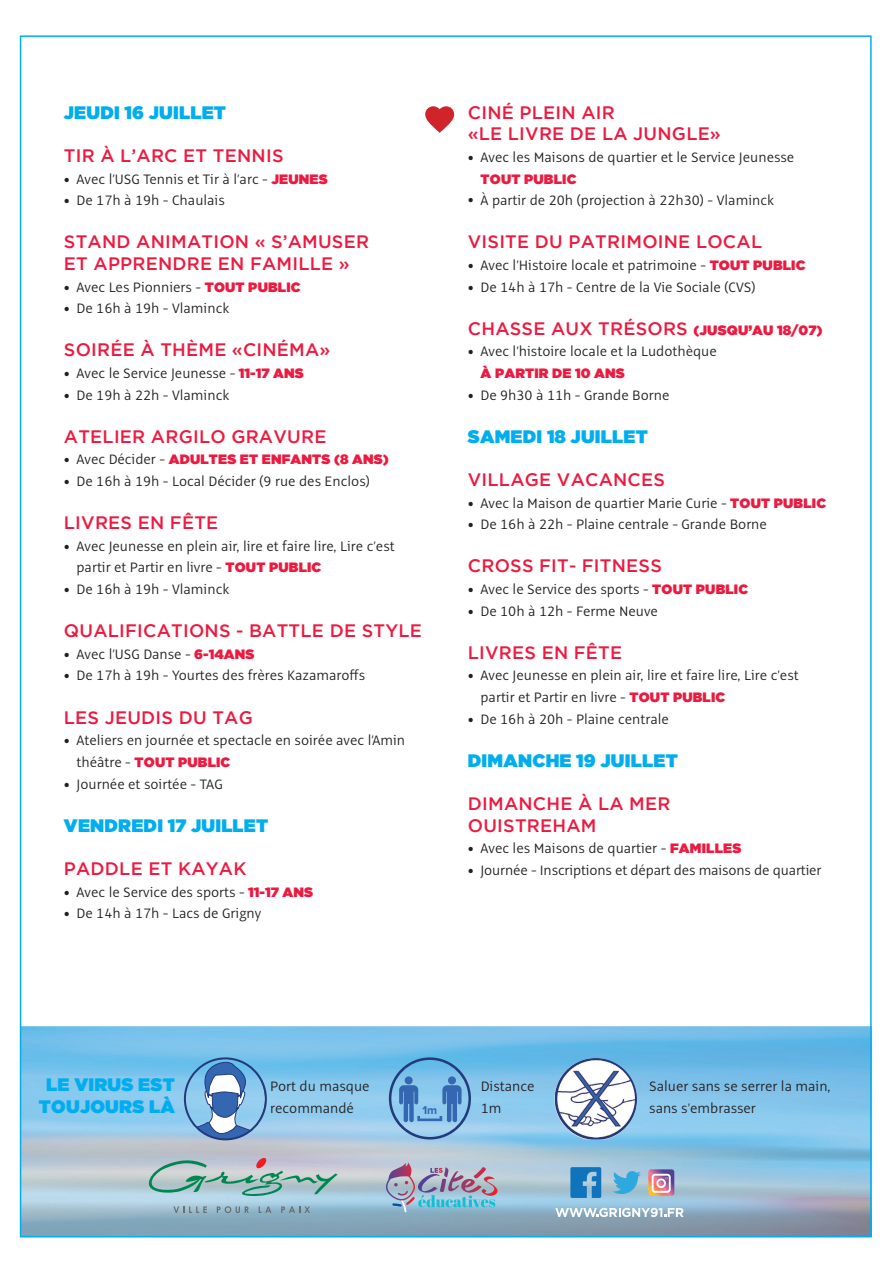
<style>
.page{position:relative;width:893px;height:1263px;background:#fff}
.page>*{position:absolute;margin:0;border:0;box-sizing:border-box;transform-origin:0 0}
.t1{font:500 18px/21.6px "Gotham";letter-spacing:.015em;color:#ed1a40}
.t2{font:18px/21.6px "Gotham Ultra";letter-spacing:.015em;color:#00aeef;text-align:center}
.t3{font:300 15px/21.6px "Alto Pro";color:#231f20}
.t4{font:13.5px "Gotham Ultra";letter-spacing:.015em;color:#ed1a40}
.t5{font:700 11.85px "Proxima Nova";color:#3566b1}
.s1{font-family:"Gotham Ultra";font-weight:400;font-size:13.5px;color:#ed1a40}
.s2{font-family:"Alto Pro";font-weight:300;font-size:15px;color:#231f20}
.s3{font-family:"Gotham Ultra";font-weight:400;font-size:13.5px}
</style>
<div class="page">
<img style="left:23px;top:1026px;width:846px;height:208px">
<svg style="left:570px;top:1167px;width:31px;height:31px"></svg>
<svg style="left:555px;top:1208px;width:129px;height:9px"></svg>
<svg style="left:613px;top:1171px;width:28px;height:23px"></svg>
<svg style="left:648px;top:1169px;width:26px;height:27px"></svg>
<svg style="left:149px;top:1158px;width:189px;height:39px;background:#a3bfbf"></svg>
<svg style="left:173px;top:1206px;width:34px;height:7px"></svg>
<svg style="left:217px;top:1206px;width:32px;height:7px"></svg>
<svg style="left:259px;top:1206px;width:12px;height:7px"></svg>
<svg style="left:281px;top:1206px;width:29px;height:7px"></svg>
<img style="left:384px;top:1162px;width:116px;height:50px">
<svg style="left:389px;top:1057px;width:82px;height:82px;background:#70aad8"></svg>
<div style="left:448px;top:1076px;width:8px;height:8px;background:#3566b1;border-radius:50%"></div>
<svg style="left:185px;top:1058px;width:81px;height:81px;background:#7dacd6"></svg>
<div style="left:184px;top:1057px;width:83px;height:83px;border:2px solid #233b7d;border-radius:50%"></div>
<img style="left:554px;top:1058px;width:83px;height:81px">
<svg style="left:425px;top:106px;width:29px;height:27px"></svg>
<p class="t2" style="left:64px;top:101px;width:164px">JEUDI 16 JUILLET</p>
<p class="t1" style="left:64px;top:144px;width:221px">TIR À L’ARC ET TENNIS</p>
<p class="t3" style="left:64px;top:168px;width:265px">• Avec l’USG Tennis et Tir à l’arc - <span class="s1">JEUNES</span></p>
<p class="t3" style="left:64px;top:190px;width:163px">• De 17h à 19h - Chaulais</p>
<p class="t1" style="left:64px;top:231px;width:307px">STAND ANIMATION « S’AMUSER<br>ET APPRENDRE EN FAMILLE »</p>
<p class="t3" style="left:64px;top:276px;width:238px">• Avec Les Pionniers - <span class="s1">TOUT PUBLIC</span></p>
<p class="t3" style="left:64px;top:298px;width:167px">• De 16h à 19h - Vlaminck</p>
<p class="t1" style="left:64px;top:339px;width:268px">SOIRÉE À THÈME «CINÉMA»</p>
<p class="t3" style="left:64px;top:362px;width:242px">• Avec le Service Jeunesse - <span class="s1">11-17 ANS</span></p>
<p class="t3" style="left:64px;top:384px;width:167px">• De 19h à 22h - Vlaminck</p>
<p class="t1" style="left:64px;top:425px;width:264px">ATELIER ARGILO GRAVURE</p>
<p class="t4" style="left:64px;top:452px;width:327px"><span class="s2">• Avec Décider -</span> ADULTES ET ENFANTS (8 ANS)</p>
<p class="t3" style="left:64px;top:470px;width:308px">• De 16h à 19h - Local Décider (9 rue des Enclos)</p>
<p class="t1" style="left:64px;top:512px;width:156px">LIVRES EN FÊTE</p>
<p class="t3" style="left:77px;top:535px;width:320px;text-indent:-13px">• Avec Jeunesse en plein air, lire et faire lire, Lire c’est partir et Partir en livre - <span class="s1">TOUT PUBLIC</span></p>
<p class="t3" style="left:64px;top:578px;width:167px">• De 16h à 19h - Vlaminck</p>
<p class="t1" style="left:64px;top:620px;width:360px">QUALIFICATIONS - BATTLE DE STYLE</p>
<p class="t3" style="left:64px;top:643px;width:192px">• Avec l’USG Danse - <span class="s1">6-14ANS</span></p>
<p class="t3" style="left:64px;top:665px;width:303px">• De 17h à 19h - Yourtes des frères Kazamaroffs</p>
<p class="t1" style="left:64px;top:706px;width:190px">LES JEUDIS DU TAG</p>
<p class="t3" style="left:64px;top:730px;width:343px">• Ateliers en journée et spectacle en soirée avec l’Amin</p>
<p class="t4" style="left:77px;top:754px;width:155px"><span class="s2">théâtre -</span> TOUT PUBLIC</p>
<p class="t3" style="left:64px;top:773px;width:161px">• Journée et soirtée - TAG</p>
<p class="t2" style="left:64px;top:814px;width:206px">VENDREDI 17 JUILLET</p>
<p class="t1" style="left:64px;top:857px;width:184px">PADDLE ET KAYAK</p>
<p class="t3" style="left:64px;top:881px;width:251px">• Avec le Service des sports - <span class="s1">11-17 ANS</span></p>
<p class="t3" style="left:64px;top:902px;width:199px">• De 14h à 17h - Lacs de Grigny</p>
<p class="t1" style="left:468px;top:101px;width:255px">CINÉ PLEIN AIR<br>«LE LIVRE DE LA JUNGLE»</p>
<p class="t3" style="left:468px;top:146px;width:328px">• Avec les Maisons de quartier et le Service Jeunesse</p>
<p class="t4" style="left:481px;top:171px;width:97px">TOUT PUBLIC</p>
<p class="t3" style="left:468px;top:190px;width:308px">• À partir de 20h (projection à 22h30) - Vlaminck</p>
<p class="t1" style="left:468px;top:231px;width:296px">VISITE DU PATRIMOINE LOCAL</p>
<p class="t3" style="left:468px;top:254px;width:339px">• Avec l’Histoire locale et patrimoine - <span class="s1">TOUT PUBLIC</span></p>
<p class="t3" style="left:468px;top:276px;width:289px">• De 14h à 17h - Centre de la Vie Sociale (CVS)</p>
<p class="t1" style="left:468px;top:317px;width:356px">CHASSE AUX TRÉSORS <span class="s3">(JUSQU’AU 18/07)</span></p>
<p class="t3" style="left:468px;top:341px;width:251px">• Avec l’histoire locale et la Ludothèque</p>
<p class="t4" style="left:481px;top:365px;width:146px">À PARTIR DE 10 ANS</p>
<p class="t3" style="left:468px;top:384px;width:203px">• De 9h30 à 11h - Grande Borne</p>
<p class="t2" style="left:468px;top:425px;width:181px">SAMEDI 18 JUILLET</p>
<p class="t1" style="left:468px;top:468px;width:199px">VILLAGE VACANCES</p>
<p class="t3" style="left:468px;top:492px;width:360px">• Avec la Maison de quartier Marie Curie - <span class="s1">TOUT PUBLIC</span></p>
<p class="t3" style="left:468px;top:514px;width:301px">• De 16h à 22h - Plaine centrale - Grande Borne</p>
<p class="t1" style="left:468px;top:555px;width:195px">CROSS FIT- FITNESS</p>
<p class="t3" style="left:468px;top:578px;width:282px">• Avec le Service des sports - <span class="s1">TOUT PUBLIC</span></p>
<p class="t3" style="left:468px;top:600px;width:192px">• De 10h à 12h - Ferme Neuve</p>
<p class="t1" style="left:468px;top:641px;width:156px">LIVRES EN FÊTE</p>
<p class="t3" style="left:480px;top:665px;width:320px;text-indent:-13px">• Avec Jeunesse en plein air, lire et faire lire, Lire c’est partir et Partir en livre - <span class="s1">TOUT PUBLIC</span></p>
<p class="t3" style="left:468px;top:708px;width:203px">• De 16h à 20h - Plaine centrale</p>
<p class="t2" style="left:468px;top:749px;width:211px">DIMANCHE 19 JUILLET</p>
<p class="t1" style="left:468px;top:792px;width:204px">DIMANCHE À LA MER<br>OUISTREHAM</p>
<p class="t3" style="left:468px;top:838px;width:275px">• Avec les Maisons de quartier - <span class="s1">FAMILLES</span></p>
<p class="t3" style="left:468px;top:859px;width:355px">• Journée - Inscriptions et départ des maisons de quartier</p>
<p class="t2" style="left:39px;top:1073px;width:137px">LE VIRUS EST<br>TOUJOURS LÀ</p>
<p class="t3" style="left:270px;top:1075px;width:101px">Port du masque recommandé</p>
<p class="t3" style="left:481px;top:1075px;width:55px">Distance<br>1m</p>
<p class="t3" style="left:649px;top:1075px;width:183px">Saluer sans se serrer la main,</p>
<p class="t5" style="left:422px;top:1103px;width:16px">1m</p>
<p class="t3" style="left:649px;top:1097px;width:108px">sans s’embrasser</p>
</div>
